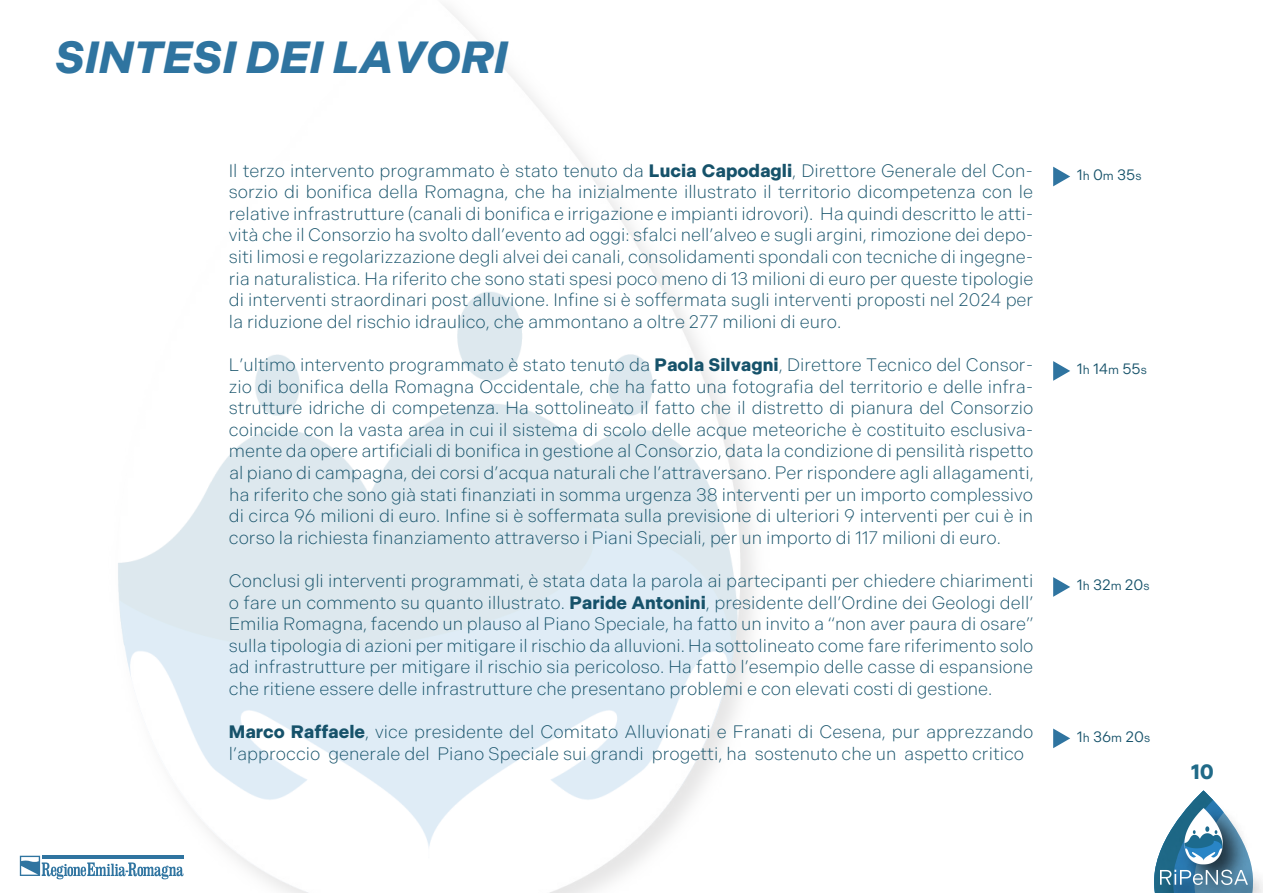
<style>
.page{position:relative;width:1263px;height:893px;background:#fff}
.page>*{position:absolute;margin:0;border:0;box-sizing:border-box;transform-origin:0 0}
.t1{font:italic 700 45px "Indivisible";color:#2f74a0}
.t2{font:700 20.7px "Indivisible";color:#206a88}
.t3{font:300 18px/21.6px "Indivisible";color:#16526a;text-align:justify}
.t4{font:15px "Indivisible";color:#16526a}
.s1{font-weight:700}
.s2{font-size:12px}
</style>
<div class="page">
<img style="left:19px;top:6px;width:735px;height:887px">
<svg style="left:20px;top:856px;width:163px;height:23px"></svg>
<img style="left:1197px;top:790px;width:13px;height:7px">
<img style="left:1154px;top:797px;width:109px;height:96px">
<img style="left:1161px;top:808px;width:87px;height:77px">
<svg style="left:1053px;top:167px;width:17px;height:19px"></svg>
<svg style="left:1053px;top:361px;width:17px;height:20px"></svg>
<svg style="left:1053px;top:577px;width:17px;height:20px"></svg>
<svg style="left:1053px;top:728px;width:17px;height:20px"></svg>
<h1 class="t1" style="left:55px;top:31px;width:455px">SINTESI DEI LAVORI</h1>
<p class="t3" style="left:229px;top:160px;width:806px">Il terzo intervento programmato è stato tenuto da <span class="s1">Lucia Capodagli</span>, Direttore Generale del Con&shy;sorzio di bonifica della Romagna, che ha inizialmente illustrato il territorio dicompetenza con le relative infrastrutture (canali di bonifica e irrigazione e impianti idrovori). Ha quindi descritto le atti&shy;vità che il Consorzio ha svolto dall’evento ad oggi: sfalci nell’alveo e sugli argini, rimozione dei depo&shy;siti limosi e regolarizzazione degli alvei dei canali, consolidamenti spondali con tecniche di ingegne&shy;ria naturalistica. Ha riferito che sono stati spesi poco meno di 13 milioni di euro per queste tipologie di interventi straordinari post alluvione. Infine si è soffermata sugli interventi proposti nel 2024 per la riduzione del rischio idraulico, che ammontano a oltre 277 milioni di euro.</p>
<p class="t3" style="left:229px;top:354px;width:806px">L’ultimo intervento programmato è stato tenuto da <span class="s1">Paola Silvagni</span>, Direttore Tecnico del Consor&shy;zio di bonifica della Romagna Occidentale, che ha fatto una fotografia del territorio e delle infra&shy;strutture idriche di competenza. Ha sottolineato il fatto che il distretto di pianura del Consorzio coincide con la vasta area in cui il sistema di scolo delle acque meteoriche è costituito esclusiva&shy;mente da opere artificiali di bonifica in gestione al Consorzio, data la condizione di pensilità rispetto al piano di campagna, dei corsi d’acqua naturali che l’attraversano. Per rispondere agli allagamenti, ha riferito che sono già stati finanziati in somma urgenza 38 interventi per un importo complessivo di circa 96 milioni di euro. Infine si è soffermata sulla previsione di ulteriori 9 interventi per cui è in corso la richiesta finanziamento attraverso i Piani Speciali, per un importo di 117 milioni di euro.</p>
<p class="t3" style="left:229px;top:570px;width:806px">Conclusi gli interventi programmati, è stata data la parola ai partecipanti per chiedere chiarimenti o fare un commento su quanto illustrato. <span class="s1">Paride Antonini</span>, presidente dell’Ordine dei Geologi dell’ Emilia Romagna, facendo un plauso al Piano Speciale, ha fatto un invito a “non aver paura di osare” sulla tipologia di azioni per mitigare il rischio da alluvioni. Ha sottolineato come fare riferimento solo ad infrastrutture per mitigare il rischio sia pericoloso. Ha fatto l’esempio delle casse di espansione che ritiene essere delle infrastrutture che presentano problemi e con elevati costi di gestione.</p>
<p class="t3" style="left:229px;top:721px;width:806px"><span class="s1">Marco Raffaele</span>, vice presidente del Comitato Alluvionati e Franati di Cesena, pur apprezzando l’approccio generale del Piano Speciale sui grandi progetti, ha sostenuto che un aspetto critico</p>
<p class="t4" style="left:1077px;top:166px;width:66px">1<span class="s2">h</span> 0<span class="s2">m</span> 35<span class="s2">s</span></p>
<p class="t4" style="left:1077px;top:361px;width:71px">1<span class="s2">h</span> 14<span class="s2">m</span> 55<span class="s2">s</span></p>
<p class="t4" style="left:1077px;top:577px;width:74px">1<span class="s2">h</span> 32<span class="s2">m</span> 20<span class="s2">s</span></p>
<p class="t4" style="left:1077px;top:728px;width:75px">1<span class="s2">h</span> 36<span class="s2">m</span> 20<span class="s2">s</span></p>
<p class="t2" style="left:1191px;top:760px;width:24px">10</p>
</div>
